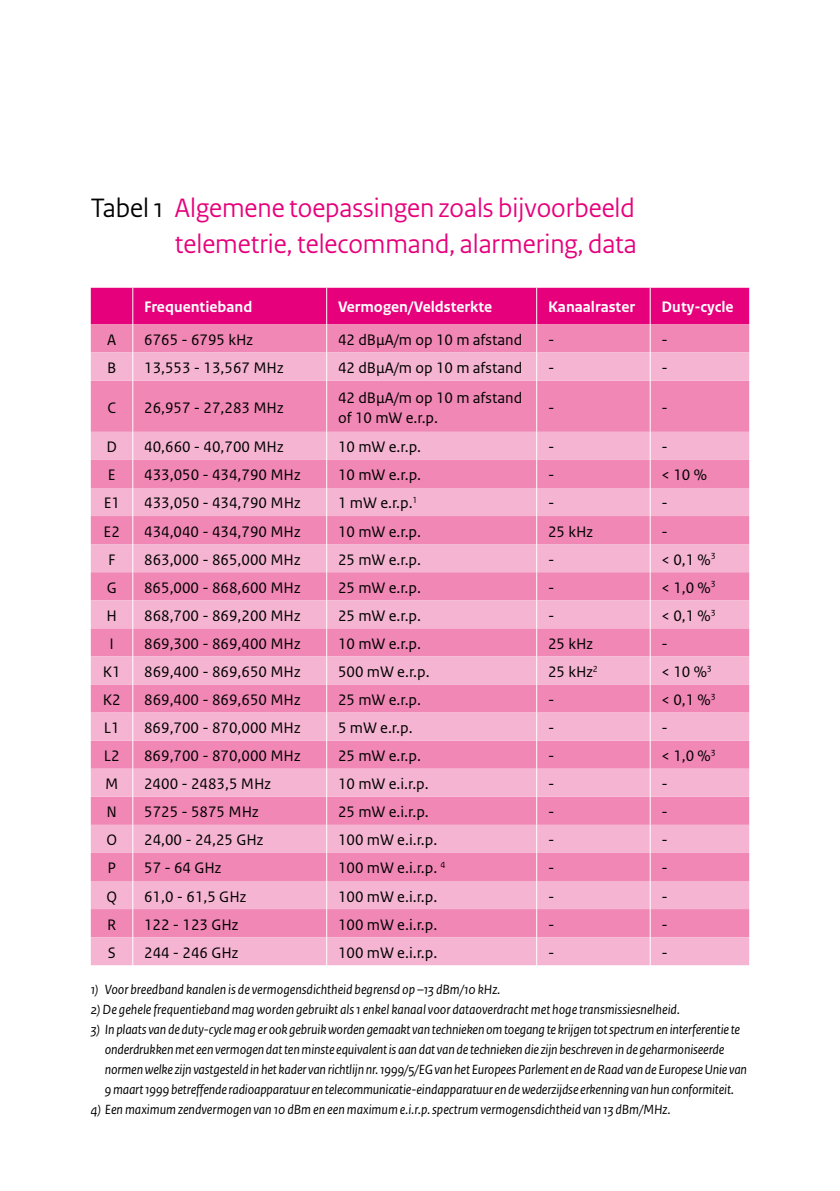
<style>
.page{position:relative;width:840px;height:1191px;background:#fff}
.page>*{position:absolute;margin:0;border:0;box-sizing:border-box;transform-origin:0 0}
.t1{font:28px/36px "Rijksoverheid Sans Heading";color:#e6007b;text-align:right}
.t2{font:16px/20px "Rijksoverheid Sans Text";color:#000}
.t3{font:700 16px "Rijksoverheid Sans Text";color:#fff}
.t4{font:italic 14px/20px "Rijksoverheid Sans Text";letter-spacing:-.01em;color:#000}
.s1{color:#000}
</style>
<div class="page">
<svg style="left:91px;top:381px;width:657px;height:584px;background:#f29dc2"></svg>
<svg style="left:91px;top:288px;width:657px;height:93px;background:#ed61a7"></svg>
<hr style="left:132px;top:381px;width:1px;height:51px;background:#fff">
<hr style="left:326px;top:381px;width:1px;height:51px;background:#fff">
<hr style="left:536px;top:381px;width:1px;height:51px;background:#fff">
<hr style="left:649px;top:381px;width:1px;height:51px;background:#fff">
<svg style="left:132px;top:432px;width:1px;height:533px"></svg>
<svg style="left:326px;top:432px;width:1px;height:533px"></svg>
<svg style="left:536px;top:432px;width:1px;height:533px"></svg>
<svg style="left:649px;top:432px;width:1px;height:533px"></svg>
<h1 class="t1" style="left:91px;top:190px;width:547px"><span class="s1">Tabel 1</span> Algemene toepassingen zoals bijvoorbeeld telemetrie, telecommand, alarmering, data</h1>
<p class="t3" style="left:144px;top:298px;width:110px">Frequentieband</p>
<p class="t3" style="left:338px;top:298px;width:156px">Vermogen/Veldsterkte</p>
<p class="t3" style="left:547px;top:298px;width:88px">Kanaalraster</p>
<p class="t3" style="left:661px;top:298px;width:74px">Duty-cycle</p>
<p class="t2" style="left:107px;top:330px;width:11px">A</p>
<p class="t2" style="left:144px;top:330px;width:110px">6765 - 6795 kHz</p>
<p class="t2" style="left:338px;top:330px;width:185px">42 dBµA/m op 10 m afstand</p>
<p class="t2" style="left:547px;top:330px;width:8px">-</p>
<p class="t2" style="left:661px;top:330px;width:8px">-</p>
<p class="t2" style="left:107px;top:358px;width:11px">B</p>
<p class="t2" style="left:144px;top:358px;width:141px">13,553 - 13,567 MHz</p>
<p class="t2" style="left:338px;top:358px;width:185px">42 dBµA/m op 10 m afstand</p>
<p class="t2" style="left:547px;top:358px;width:8px">-</p>
<p class="t2" style="left:661px;top:358px;width:8px">-</p>
<p class="t2" style="left:108px;top:398px;width:10px">C</p>
<p class="t2" style="left:144px;top:398px;width:141px">26,957 - 27,283 MHz</p>
<p class="t2" style="left:338px;top:388px;width:185px">42 dBµA/m op 10 m afstand of 10 mW e.r.p.</p>
<p class="t2" style="left:547px;top:398px;width:8px">-</p>
<p class="t2" style="left:661px;top:398px;width:8px">-</p>
<p class="t2" style="left:107px;top:437px;width:12px">D</p>
<p class="t2" style="left:144px;top:437px;width:141px">40,660 - 40,700 MHz</p>
<p class="t2" style="left:338px;top:437px;width:84px">10 mW e.r.p.</p>
<p class="t2" style="left:547px;top:437px;width:8px">-</p>
<p class="t2" style="left:661px;top:437px;width:8px">-</p>
<p class="t2" style="left:108px;top:465px;width:9px">E</p>
<p class="t2" style="left:144px;top:465px;width:158px">433,050 - 434,790 MHz</p>
<p class="t2" style="left:338px;top:465px;width:84px">10 mW e.r.p.</p>
<p class="t2" style="left:547px;top:465px;width:8px">-</p>
<p class="t2" style="left:661px;top:465px;width:47px">&lt; 10 %</p>
<p class="t2" style="left:104px;top:493px;width:18px">E1</p>
<p class="t2" style="left:144px;top:493px;width:158px">433,050 - 434,790 MHz</p>
<p class="t2" style="left:338px;top:493px;width:81px">1 mW e.r.p.<sup>1</sup></p>
<p class="t2" style="left:547px;top:493px;width:8px">-</p>
<p class="t2" style="left:661px;top:493px;width:8px">-</p>
<p class="t2" style="left:104px;top:521px;width:18px">E2</p>
<p class="t2" style="left:144px;top:521px;width:158px">434,040 - 434,790 MHz</p>
<p class="t2" style="left:338px;top:521px;width:84px">10 mW e.r.p.</p>
<p class="t2" style="left:547px;top:521px;width:46px">25 kHz</p>
<p class="t2" style="left:661px;top:521px;width:8px">-</p>
<p class="t2" style="left:108px;top:549px;width:9px">F</p>
<p class="t2" style="left:144px;top:549px;width:158px">863,000 - 865,000 MHz</p>
<p class="t2" style="left:338px;top:549px;width:84px">25 mW e.r.p.</p>
<p class="t2" style="left:547px;top:549px;width:8px">-</p>
<p class="t2" style="left:661px;top:549px;width:56px">&lt; 0,1 %<sup>3</sup></p>
<p class="t2" style="left:107px;top:578px;width:12px">G</p>
<p class="t2" style="left:144px;top:578px;width:158px">865,000 - 868,600 MHz</p>
<p class="t2" style="left:338px;top:578px;width:84px">25 mW e.r.p.</p>
<p class="t2" style="left:547px;top:578px;width:8px">-</p>
<p class="t2" style="left:661px;top:578px;width:56px">&lt; 1,0 %<sup>3</sup></p>
<p class="t2" style="left:106px;top:606px;width:12px">H</p>
<p class="t2" style="left:144px;top:606px;width:158px">868,700 - 869,200 MHz</p>
<p class="t2" style="left:338px;top:606px;width:84px">25 mW e.r.p.</p>
<p class="t2" style="left:547px;top:606px;width:8px">-</p>
<p class="t2" style="left:661px;top:606px;width:56px">&lt; 0,1 %<sup>3</sup></p>
<p class="t2" style="left:109px;top:634px;width:6px">I</p>
<p class="t2" style="left:144px;top:634px;width:158px">869,300 - 869,400 MHz</p>
<p class="t2" style="left:338px;top:634px;width:84px">10 mW e.r.p.</p>
<p class="t2" style="left:547px;top:634px;width:46px">25 kHz</p>
<p class="t2" style="left:661px;top:634px;width:8px">-</p>
<p class="t2" style="left:103px;top:662px;width:19px">K1</p>
<p class="t2" style="left:144px;top:662px;width:158px">869,400 - 869,650 MHz</p>
<p class="t2" style="left:338px;top:662px;width:93px">500 mW e.r.p.</p>
<p class="t2" style="left:547px;top:662px;width:51px">25 kHz<sup>2</sup></p>
<p class="t2" style="left:661px;top:662px;width:52px">&lt; 10 %<sup>3</sup></p>
<p class="t2" style="left:103px;top:690px;width:19px">K2</p>
<p class="t2" style="left:144px;top:690px;width:158px">869,400 - 869,650 MHz</p>
<p class="t2" style="left:338px;top:690px;width:84px">25 mW e.r.p.</p>
<p class="t2" style="left:547px;top:690px;width:8px">-</p>
<p class="t2" style="left:661px;top:690px;width:56px">&lt; 0,1 %<sup>3</sup></p>
<p class="t2" style="left:104px;top:718px;width:17px">L1</p>
<p class="t2" style="left:144px;top:718px;width:158px">869,700 - 870,000 MHz</p>
<p class="t2" style="left:338px;top:718px;width:76px">5 mW e.r.p.</p>
<p class="t2" style="left:547px;top:718px;width:8px">-</p>
<p class="t2" style="left:661px;top:718px;width:8px">-</p>
<p class="t2" style="left:104px;top:746px;width:17px">L2</p>
<p class="t2" style="left:144px;top:746px;width:158px">869,700 - 870,000 MHz</p>
<p class="t2" style="left:338px;top:746px;width:84px">25 mW e.r.p.</p>
<p class="t2" style="left:547px;top:746px;width:8px">-</p>
<p class="t2" style="left:661px;top:746px;width:56px">&lt; 1,0 %<sup>3</sup></p>
<p class="t2" style="left:105px;top:774px;width:15px">M</p>
<p class="t2" style="left:144px;top:774px;width:128px">2400 - 2483,5 MHz</p>
<p class="t2" style="left:338px;top:774px;width:92px">10 mW e.i.r.p.</p>
<p class="t2" style="left:547px;top:774px;width:8px">-</p>
<p class="t2" style="left:661px;top:774px;width:8px">-</p>
<p class="t2" style="left:106px;top:802px;width:12px">N</p>
<p class="t2" style="left:144px;top:802px;width:116px">5725 - 5875 MHz</p>
<p class="t2" style="left:338px;top:802px;width:92px">25 mW e.i.r.p.</p>
<p class="t2" style="left:547px;top:802px;width:8px">-</p>
<p class="t2" style="left:661px;top:802px;width:8px">-</p>
<p class="t2" style="left:106px;top:830px;width:12px">O</p>
<p class="t2" style="left:144px;top:830px;width:121px">24,00 - 24,25 GHz</p>
<p class="t2" style="left:338px;top:830px;width:101px">100 mW e.i.r.p.</p>
<p class="t2" style="left:547px;top:830px;width:8px">-</p>
<p class="t2" style="left:661px;top:830px;width:8px">-</p>
<p class="t2" style="left:107px;top:858px;width:10px">P</p>
<p class="t2" style="left:144px;top:858px;width:79px">57 - 64 GHz</p>
<p class="t2" style="left:338px;top:858px;width:109px">100 mW e.i.r.p. <sup>4</sup></p>
<p class="t2" style="left:547px;top:858px;width:8px">-</p>
<p class="t2" style="left:661px;top:858px;width:8px">-</p>
<p class="t2" style="left:106px;top:886px;width:12px">Q</p>
<p class="t2" style="left:144px;top:886px;width:104px">61,0 - 61,5 GHz</p>
<p class="t2" style="left:338px;top:886px;width:101px">100 mW e.i.r.p.</p>
<p class="t2" style="left:547px;top:886px;width:8px">-</p>
<p class="t2" style="left:661px;top:886px;width:8px">-</p>
<p class="t2" style="left:107px;top:914px;width:11px">R</p>
<p class="t2" style="left:144px;top:914px;width:96px">122 - 123 GHz</p>
<p class="t2" style="left:338px;top:914px;width:101px">100 mW e.i.r.p.</p>
<p class="t2" style="left:547px;top:914px;width:8px">-</p>
<p class="t2" style="left:661px;top:914px;width:8px">-</p>
<p class="t2" style="left:108px;top:942px;width:9px">S</p>
<p class="t2" style="left:144px;top:942px;width:96px">244 - 246 GHz</p>
<p class="t2" style="left:338px;top:942px;width:101px">100 mW e.i.r.p.</p>
<p class="t2" style="left:547px;top:942px;width:8px">-</p>
<p class="t2" style="left:661px;top:942px;width:8px">-</p>
<p class="t4" style="left:91px;top:979px;width:411px">1) Voor breedband kanalen is de vermogensdichtheid begrensd op –13 dBm/10 kHz.</p>
<p class="t4" style="left:91px;top:999px;width:590px">2) De gehele frequentieband mag worden gebruikt als 1 enkel kanaal voor dataoverdracht met hoge transmissiesnelheid.</p>
<p class="t4" style="left:105px;top:1019px;width:643px;text-indent:-14px">3) In plaats van de duty-cycle mag er ook gebruik worden gemaakt van technieken om toegang te krijgen tot spectrum en interferentie te onderdrukken met een vermogen dat ten minste equivalent is aan dat van de technieken die zijn beschreven in de geharmoniseerde normen welke zijn vastgesteld in het kader van richtlijn nr. 1999/5/EG van het Europees Parlement en de Raad van de Europese Unie van 9 maart 1999 betreffende radioapparatuur en telecommunicatie-eindapparatuur en de wederzijdse erkenning van hun conformiteit.</p>
<p class="t4" style="left:91px;top:1100px;width:581px">4) Een maximum zendvermogen van 10 dBm en een maximum e.i.r.p. spectrum vermogensdichtheid van 13 dBm/MHz.</p>
</div>
